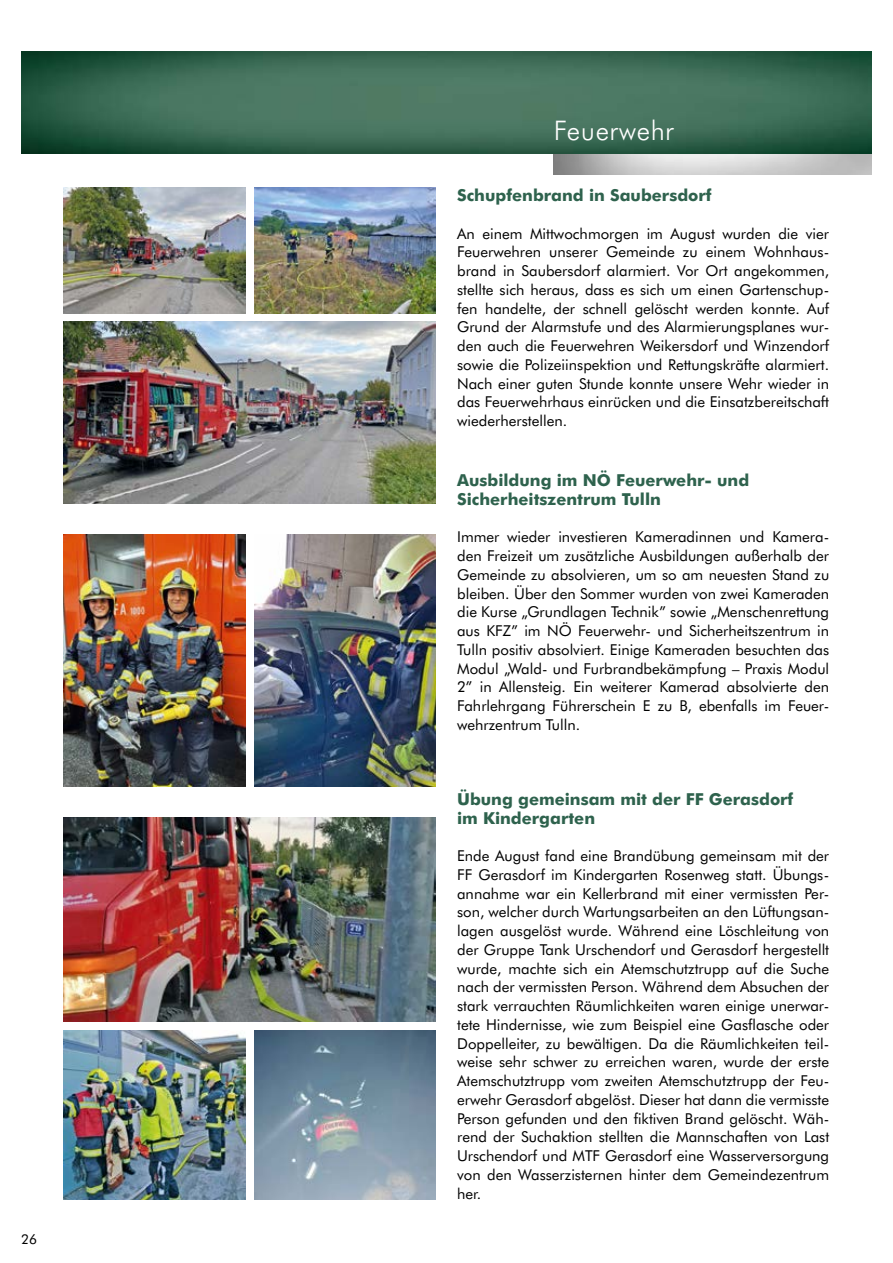
<style>
.page{position:relative;width:893px;height:1263px;background:#fff}
.page>*{position:absolute;margin:0;border:0;box-sizing:border-box;transform-origin:0 0}
.t1{font:300 27px "Futura BT";letter-spacing:.02em;color:#fff}
.t2{font:700 16.5px/18.8px "Futura BT";color:#2e624d}
.t3{font:15px/18.8px "Futura BT";color:#000;text-align:justify}
.t4{font:13.5px "Futura BT";color:#000}
</style>
<div class="page">
<img style="left:553px;top:153px;width:319px;height:21px">
<img style="left:21px;top:51px;width:851px;height:102px">
<img style="left:64px;top:187px;width:182px;height:126px">
<img style="left:254px;top:187px;width:182px;height:126px">
<img style="left:64px;top:322px;width:372px;height:181px">
<img style="left:64px;top:534px;width:182px;height:253px">
<img style="left:254px;top:534px;width:182px;height:253px">
<img style="left:64px;top:817px;width:372px;height:205px">
<img style="left:64px;top:1030px;width:182px;height:169px">
<img style="left:254px;top:1030px;width:182px;height:169px">
<p class="t4" style="left:21px;top:1230px;width:17px">26</p>
<h1 class="t1" style="left:554px;top:114px;width:121px">Feuerwehr</h1>
<p class="t2" style="left:457px;top:186px;width:256px">Schupfenbrand in Saubersdorf</p>
<p class="t3" style="left:457px;top:224px;width:374px">An einem Mittwochmorgen im August wurden die vier Feuerwehren unserer Gemeinde zu einem Wohnhaus&shy;brand in Saubersdorf alarmiert. Vor Ort angekommen, stellte sich heraus, dass es sich um einen Gartenschup&shy;fen handelte, der schnell gelöscht werden konnte. Auf Grund der Alarmstufe und des Alarmierungsplanes wur&shy;den auch die Feuerwehren Weikersdorf und Winzendorf sowie die Polizeiinspektion und Rettungskräfte alarmiert.<br>Nach einer guten Stunde konnte unsere Wehr wieder in das Feuerwehrhaus einrücken und die Einsatzbereitschaft wiederherstellen.</p>
<p class="t2" style="left:457px;top:471px;width:294px">Ausbildung im NÖ Feuerwehr- und<br>Sicherheitszentrum Tulln</p>
<p class="t3" style="left:457px;top:527px;width:374px">Immer wieder investieren Kameradinnen und Kamera&shy;den Freizeit um zusätzliche Ausbildungen außerhalb der Gemeinde zu absolvieren, um so am neuesten Stand zu bleiben. Über den Sommer wurden von zwei Kameraden die Kurse „Grundlagen Technik” sowie „Menschenrettung aus KFZ” im NÖ Feuerwehr- und Sicherheitszentrum in Tulln positiv absolviert. Einige Kameraden besuchten das Modul „Wald- und Furbrandbekämpfung – Praxis Modul 2” in Allensteig. Ein weiterer Kamerad absolvierte den Fahrlehrgang Führerschein E zu B, ebenfalls im Feuer&shy;wehrzentrum Tulln.</p>
<p class="t2" style="left:457px;top:789px;width:338px">Übung gemeinsam mit der FF Gerasdorf im Kindergarten</p>
<p class="t3" style="left:457px;top:846px;width:374px">Ende August fand eine Brandübung gemeinsam mit der FF Gerasdorf im Kindergarten Rosenweg statt. Übungs&shy;annahme war ein Kellerbrand mit einer vermissten Per&shy;son, welcher durch Wartungsarbeiten an den Lüftungsan&shy;lagen ausgelöst wurde. Während eine Löschleitung von der Gruppe Tank Urschendorf und Gerasdorf hergestellt wurde, machte sich ein Atemschutztrupp auf die Suche nach der vermissten Person. Während dem Absuchen der stark verrauchten Räumlichkeiten waren einige unerwar&shy;tete Hindernisse, wie zum Beispiel eine Gasflasche oder Doppelleiter, zu bewältigen. Da die Räumlichkeiten teil&shy;weise sehr schwer zu erreichen waren, wurde der erste Atemschutztrupp vom zweiten Atemschutztrupp der Feu&shy;erwehr Gerasdorf abgelöst. Dieser hat dann die vermisste Person gefunden und den fiktiven Brand gelöscht. Wäh&shy;rend der Suchaktion stellten die Mannschaften von Last Urschendorf und MTF Gerasdorf eine Wasserversorgung von den Wasserzisternen hinter dem Gemeindezentrum her.</p>
</div>
